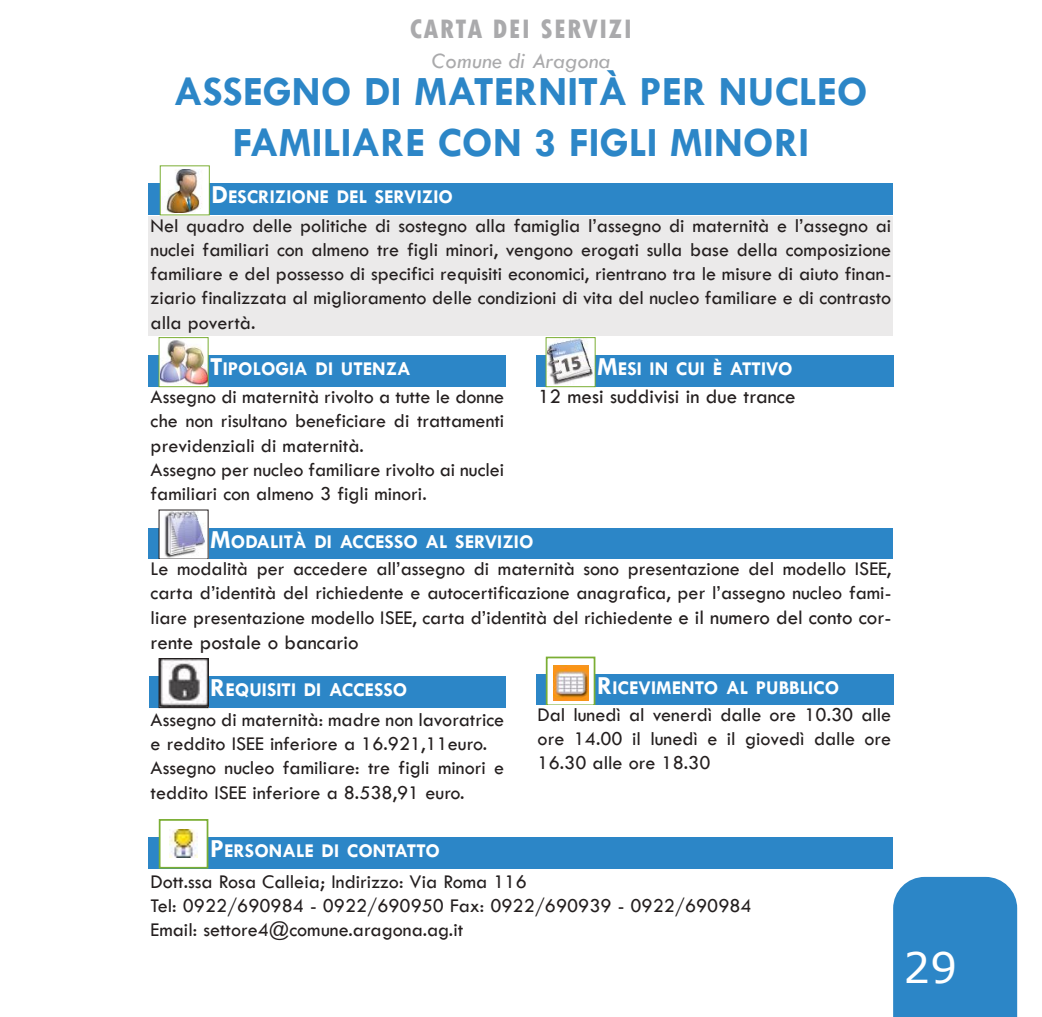
<style>
.page{position:relative;width:1042px;height:1017px;background:#fff}
.page>*{position:absolute;margin:0;border:0;box-sizing:border-box;transform-origin:0 0}
.t1{font:700 42px/50.4px "Tw Cen";color:#2c86c7;text-align:center}
.t2{font:42px "Verdana";color:#fff}
.t3{font:800 condensed 28px "Tw Cen";letter-spacing:.05em;color:#aaaaac}
.t4{font:italic 22.75px "Tw Cen";color:#aaaaac}
.t5{font:21px "Tw Cen";color:#241f1f}
.t6{font:20.12px/24.2px "Tw Cen";color:#241f1f;text-align:justify}
.t7{font:700 19.6px "Tw Cen";color:#fff}
.s1{font-size:26.25px}
.s2{font-size:21px}
</style>
<div class="page">
<div style="left:893px;top:877px;width:124px;height:140px;background:#2c86c7"></div>
<div style="left:149px;top:216px;width:744px;height:120px;background:#ebeaea"></div>
<div style="left:149px;top:184px;width:744px;height:31px;background:#2c86c7"></div>
<div style="left:149px;top:355px;width:357px;height:32px;background:#2c86c7"></div>
<img style="left:161px;top:340px;width:45px;height:44px">
<div style="left:159px;top:337px;width:49px;height:50px;border:1px solid #7bae34"></div>
<div style="left:536px;top:355px;width:357px;height:32px;background:#2c86c7"></div>
<img style="left:548px;top:339px;width:45px;height:46px">
<div style="left:546px;top:337px;width:49px;height:50px;border:1px solid #7bae34"></div>
<div style="left:149px;top:528px;width:744px;height:31px;background:#2c86c7"></div>
<img style="left:161px;top:512px;width:45px;height:45px">
<div style="left:160px;top:166px;width:49px;height:49px;background:#fff"></div>
<img style="left:166px;top:169px;width:36px;height:44px">
<div style="left:160px;top:166px;width:50px;height:49px;border:1px solid #7bae34"></div>
<div style="left:536px;top:674px;width:357px;height:32px;background:#2c86c7"></div>
<div style="left:547px;top:658px;width:47px;height:46px;background:#fff"></div>
<img style="left:553px;top:665px;width:35px;height:35px">
<div style="left:546px;top:657px;width:49px;height:49px;border:2px solid #7bae34"></div>
<div style="left:536px;top:705px;width:357px;height:71px;background:#fff"></div>
<div style="left:149px;top:837px;width:744px;height:32px;background:#2c86c7"></div>
<div style="left:160px;top:821px;width:47px;height:46px;background:#fff"></div>
<img style="left:169px;top:830px;width:28px;height:28px">
<div style="left:159px;top:819px;width:49px;height:50px;border:2px solid #7bae34"></div>
<div style="left:149px;top:676px;width:357px;height:32px;background:#2c86c7"></div>
<img style="left:161px;top:660px;width:45px;height:46px">
<div style="left:159px;top:658px;width:49px;height:50px;border:1px solid #241f1f"></div>
<h2 class="t3" style="left:410px;top:14px;width:224px">CARTA DEI SERVIZI</h2>
<p class="t4" style="left:432px;top:49px;width:180px">Comune di Aragona</p>
<h1 class="t1" style="left:174px;top:67px;width:695px">ASSEGNO DI MATERNITÀ PER NUCLEO<br>FAMILIARE CON 3 FIGLI MINORI</h1>
<p class="t7" style="left:211px;top:187px;width:243px"><span class="s1">D</span>ESCRIZIONE DEL SERVIZIO</p>
<p class="t6" style="left:151px;top:214px;width:742px">Nel quadro delle politiche di sostegno alla famiglia l’assegno di maternità e l’assegno ai nuclei familiari con almeno tre figli minori, vengono erogati sulla base della composizione familiare e del possesso di specifici requisiti economici, rientrano tra le misure di aiuto finan&shy;ziario finalizzata al miglioramento delle condizioni di vita del nucleo familiare e di contrasto alla povertà.</p>
<p class="t7" style="left:210px;top:358px;width:202px"><span class="s1">T</span>IPOLOGIA DI UTENZA</p>
<p class="t6" style="left:151px;top:385px;width:355px;text-align:left">Assegno di maternità rivolto a tutte le donne che non risultano beneficiare di trattamenti previdenziali di maternità.<br>Assegno per nucleo familiare rivolto ai nuclei familiari con almeno 3 figli minori.</p>
<p class="t5" style="left:538px;top:385px;width:259px">12 mesi suddivisi in due trance</p>
<p class="t7" style="left:597px;top:358px;width:197px"><span class="s1">M</span>ESI IN CUI È ATTIVO</p>
<p class="t7" style="left:210px;top:531px;width:325px"><span class="s1">M</span>ODALITÀ DI ACCESSO AL SERVIZIO</p>
<p class="t6" style="left:151px;top:556px;width:742px">Le modalità per accedere all’assegno di maternità sono presentazione del modello ISEE, carta d’identità del richiedente e autocertificazione anagrafica, per l’assegno nucleo fami&shy;liare presentazione modello ISEE, carta d’identità del richiedente <span class="s2">e il numero del conto cor-</span></p>
<p class="t5" style="left:151px;top:631px;width:210px">rente postale o bancario</p>
<p class="t7" style="left:597px;top:678px;width:244px"><span class="s1">R</span>ICEVIMENTO AL PUBBLICO</p>
<p class="t6" style="left:537px;top:702px;width:355px">Dal lunedì al venerdì dalle ore 10.30 alle ore 14.00 il lunedì e il giovedì dalle ore 16.30 alle ore 18.30</p>
<p class="t7" style="left:210px;top:679px;width:199px"><span class="s1">R</span>EQUISITI DI ACCESSO</p>
<p class="t6" style="left:151px;top:708px;width:355px;text-align:left">Assegno di maternità: madre non lavoratrice e reddito ISEE inferiore a 16.921,11euro.<br>Assegno nucleo familiare: tre figli minori e teddito ISEE inferiore a 8.538,91 euro.</p>
<p class="t7" style="left:210px;top:840px;width:231px"><span class="s1">P</span>ERSONALE DI CONTATTO</p>
<p class="t6" style="left:151px;top:869px;width:602px;text-align:left">Dott.ssa Rosa Calleia; Indirizzo: Via Roma 116<br>Tel: 0922/690984 - 0922/690950 Fax: 0922/690939 - 0922/690984<br>Email: settore4@comune.aragona.ag.it</p>
<h1 class="t2" style="left:903px;top:941px;width:55px">29</h1>
</div>
